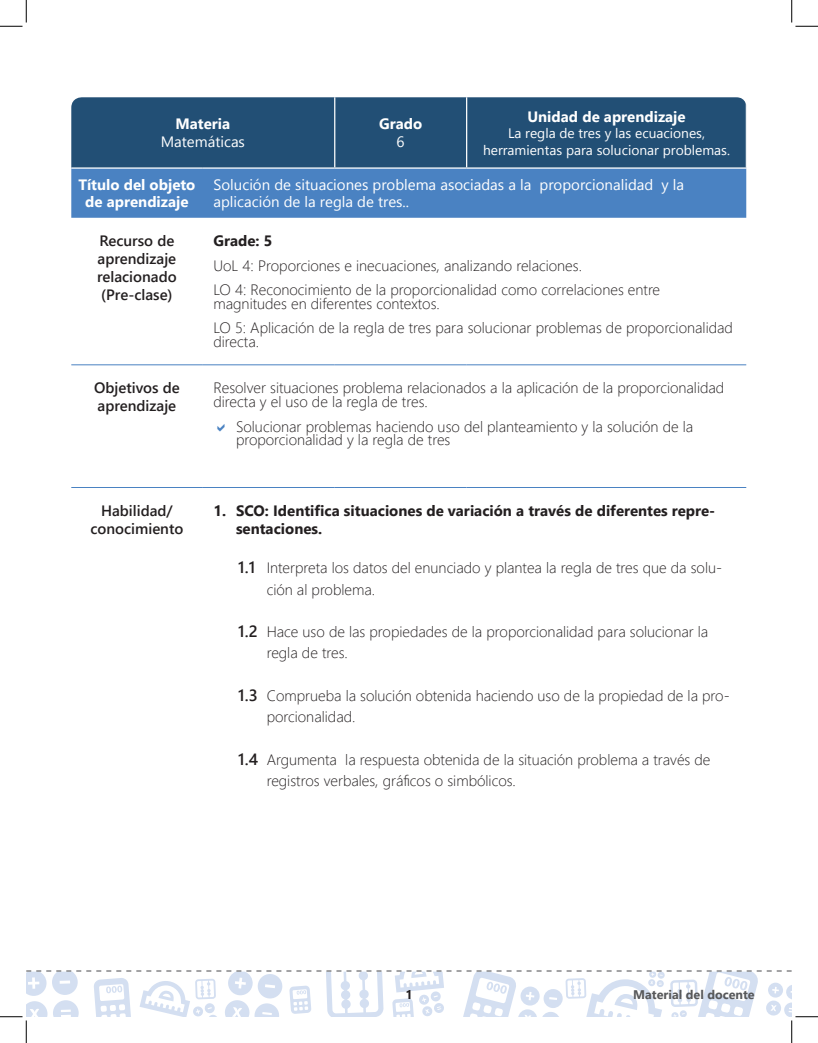
<style>
.page{position:relative;width:818px;height:1043px;background:#fff}
.page>*{position:absolute;margin:0;border:0;box-sizing:border-box;transform-origin:0 0}
.Bloque_texto_01{font:300 15px/13.8px "Segoe UI";color:#231f20}
.Bloque_texto_01-2{font:15px/17.5px "Segoe UI";color:#fff;text-align:center}
.Titulo_01{font:600 15px/18px "Segoe UI";color:#231f20}
.Bloque_texto_01-3{font:700 15px/18px "Segoe UI";color:#231f20}
.Bloque_texto_01-4{font:700 15px/17.5px "Segoe UI";color:#fff;text-align:center}
.Bloque_texto_01-5{font:13.75px/16.5px "Segoe UI";color:#fff;text-align:center}
.t1{font:700 12.5px "Segoe UI";color:#57585a}
.t2{font:700 12.5px "Segoe UI";color:#231f20}
.s1{font-weight:700}
.s2{font-weight:400}
.s3{font-weight:600;font-size:16.25px}
</style>
<div class="page">
<div style="left:71px;top:97px;width:674px;height:70px;background:#224f75"></div>
<div style="left:71px;top:169px;width:675px;height:49px;background:#4a82c2"></div>
<hr style="left:334px;top:97px;width:1px;height:70px;background:#fff">
<hr style="left:466px;top:97px;width:1px;height:70px;background:#fff">
<hr style="left:71px;top:364px;width:132px;height:1px;background:#4a82c2">
<hr style="left:203px;top:364px;width:132px;height:1px;background:#4a82c2">
<hr style="left:335px;top:364px;width:131px;height:1px;background:#4a82c2">
<hr style="left:466px;top:364px;width:280px;height:1px;background:#4a82c2">
<hr style="left:71px;top:487px;width:132px;height:1px;background:#4a82c2">
<hr style="left:203px;top:487px;width:132px;height:1px;background:#4a82c2">
<hr style="left:335px;top:487px;width:131px;height:1px;background:#4a82c2">
<hr style="left:466px;top:487px;width:280px;height:1px;background:#4a82c2">
<svg style="left:0;top:0;width:27px;height:27px"></svg>
<svg style="left:791px;top:0;width:27px;height:27px"></svg>
<svg style="left:0;top:970px;width:818px;height:72px"></svg>
<p class="Bloque_texto_01-2" style="left:161px;top:115px;width:86px"><span class="s1">Materia<br></span>Matemáticas</p>
<p class="Bloque_texto_01-4" style="left:379px;top:115px;width:45px">Grado<br><span class="s2">6</span></p>
<p class="Bloque_texto_01-4" style="left:527px;top:107px;width:160px">Unidad de aprendizaje</p>
<p class="Bloque_texto_01-5" style="left:483px;top:125px;width:248px">La regla de tres y las ecuaciones, herramientas para solucionar problemas.</p>
<p class="Bloque_texto_01-4" style="left:78px;top:175px;width:119px">Título del objeto de aprendizaje</p>
<p class="Bloque_texto_01-2" style="left:213px;top:175px;width:472px;text-align:left">Solución de situaciones problema asociadas a la proporcionalidad y la aplicación de la regla de tres..</p>
<p class="Titulo_01" style="left:97px;top:232px;width:81px">Recurso de aprendizaje relacionado (Pre-clase)</p>
<p class="Bloque_texto_01-3" style="left:213px;top:232px;width:60px">Grade: 5</p>
<p class="Bloque_texto_01" style="left:213px;top:258px;width:370px">UoL 4: Proporciones e inecuaciones, analizando relaciones.</p>
<p class="Bloque_texto_01" style="left:213px;top:282px;width:448px">LO 4: Reconocimiento de la proporcionalidad como correlaciones entre magnitudes en diferentes contextos.</p>
<p class="Bloque_texto_01" style="left:213px;top:320px;width:521px">LO 5: Aplicación de la regla de tres para solucionar problemas de proporcionalidad directa.</p>
<p class="Titulo_01" style="left:94px;top:379px;width:87px;line-height:17.5px">Objetivos de aprendizaje</p>
<p class="Bloque_texto_01" style="left:213px;top:380px;width:512px">Resolver situaciones problema relacionados a la aplicación de la proporcionalidad directa y el uso de la regla de tres.</p>
<p class="Bloque_texto_01" style="left:236px;top:419px;width:459px">Solucionar problemas haciendo uso del planteamiento y la solución de la proporcionalidad y la regla de tres</p>
<p class="Titulo_01" style="left:90px;top:502px;width:94px;line-height:17.5px;text-align:center">Habilidad/ conocimiento</p>
<p class="Bloque_texto_01-3" style="left:236px;top:501px;width:481px;text-indent:-22px">1. SCO: Identifica situaciones de variación a través de diferentes repre&shy;sentaciones.</p>
<p class="Bloque_texto_01" style="left:267px;top:557px;width:457px;line-height:21.2px;text-indent:-28px"><span class="s3">1.1</span> Interpreta los datos del enunciado y plantea la regla de tres que da solu&shy;ción al problema.</p>
<p class="Bloque_texto_01" style="left:267px;top:620px;width:443px;line-height:21.2px;text-indent:-28px"><span class="s3">1.2</span> Hace uso de las propiedades de la proporcionalidad para solucionar la regla de tres.</p>
<p class="Bloque_texto_01" style="left:267px;top:684px;width:464px;line-height:21.2px;text-indent:-28px"><span class="s3">1.3</span> Comprueba la solución obtenida haciendo uso de la propiedad de la pro&shy;porcionalidad.</p>
<p class="Bloque_texto_01" style="left:267px;top:748px;width:445px;line-height:21.2px;text-indent:-28px"><span class="s3">1.4</span> Argumenta la respuesta obtenida de la situación problema a través de registros verbales, gráficos o simbólicos.</p>
<p class="t2" style="left:405px;top:984px;width:9px">1</p>
<p class="t1" style="left:633px;top:984px;width:123px">Material del docente</p>
</div>
